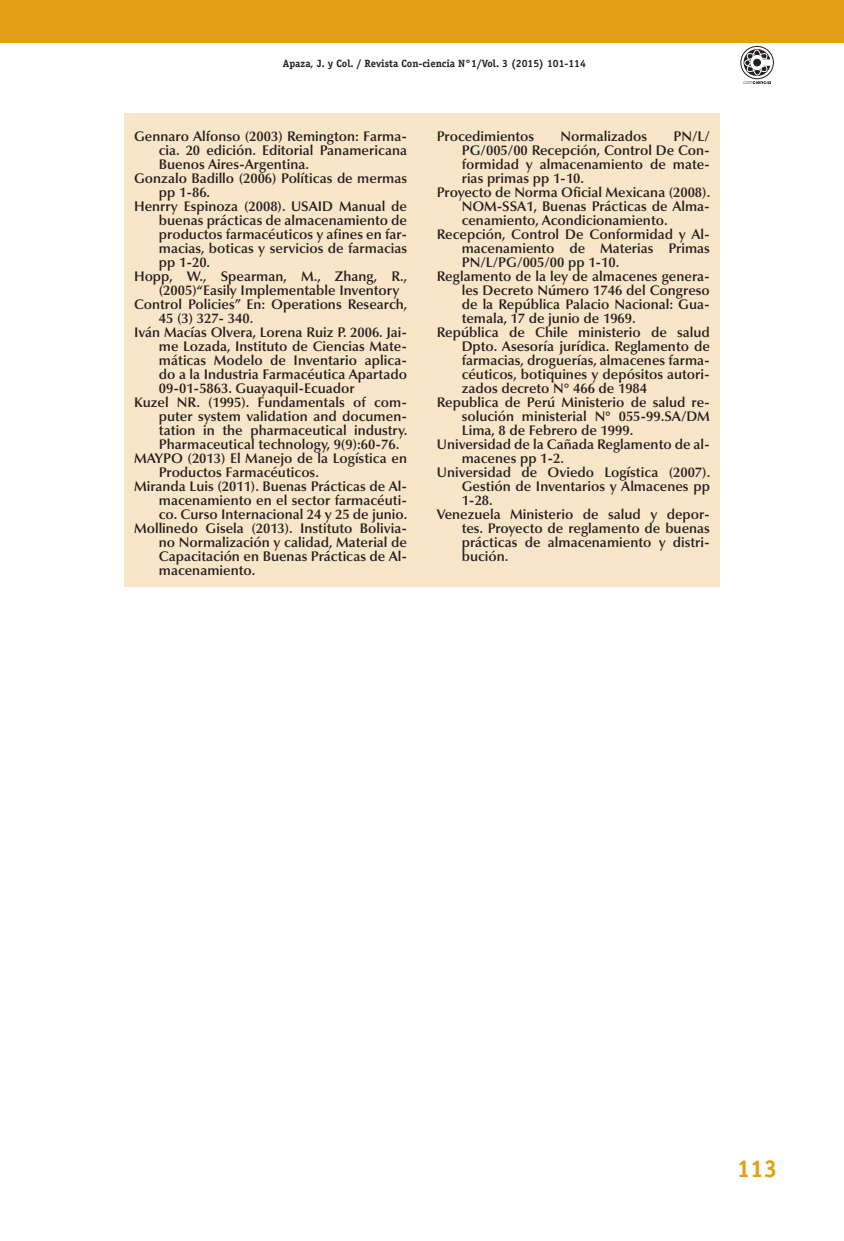
<style>
.page{position:relative;width:844px;height:1241px;background:#fff}
.page>*{position:absolute;margin:0;border:0;box-sizing:border-box;transform-origin:0 0}
.t1{font:700 24.5px "Officina Serif Std";color:#e39f15}
.t2{font:600 14px "Optima LT Std";color:#231f20}
.t3{font:700 10.5px "Officina Serif Std";color:#231f20}
</style>
<div class="page">
<div style="left:0;top:0;width:843px;height:42px;background:#e39f15"></div>
<svg style="left:740px;top:46px;width:33px;height:33px"></svg>
<div style="left:740px;top:46px;width:33px;height:33px;border:1px solid #231f20;border-radius:50%"></div>
<svg style="left:743px;top:49px;width:27px;height:35px"></svg>
<div style="left:124px;top:113px;width:595px;height:474px;background:#f9e5c8"></div>
<p class="t3" style="left:283px;top:59px;width:304px">Apaza, J. y Col. / Revista Con-ciencia N°1/Vol. 3 (2015) 101-114</p>
<p class="t2" style="left:134px;top:129px;width:274px">Gennaro Alfonso (2003) Remington: Farma-</p>
<p class="t2" style="left:159px;top:143px;width:250px">cia. 20 edición. Editorial Panamericana</p>
<p class="t2" style="left:159px;top:157px;width:152px">Buenos Aires-Argentina.</p>
<p class="t2" style="left:134px;top:171px;width:274px">Gonzalo Badillo (2006) Políticas de mermas</p>
<p class="t2" style="left:159px;top:185px;width:53px">pp 1-86.</p>
<p class="t2" style="left:134px;top:199px;width:274px">Henrry Espinoza (2008). USAID Manual de</p>
<p class="t2" style="left:159px;top:213px;width:250px">buenas prácticas de almacenamiento de</p>
<p class="t2" style="left:159px;top:227px;width:250px">productos farmacéuticos y afines en far-</p>
<p class="t2" style="left:159px;top:241px;width:250px">macias, boticas y servicios de farmacias</p>
<p class="t2" style="left:159px;top:255px;width:53px">pp 1-20.</p>
<p class="t2" style="left:134px;top:269px;width:275px">Hopp, W., Spearman, M., Zhang, R.,</p>
<p class="t2" style="left:159px;top:283px;width:242px">(2005)“Easily Implementable Inventory</p>
<p class="t2" style="left:134px;top:297px;width:275px">Control Policies” En: Operations Research,</p>
<p class="t2" style="left:159px;top:311px;width:96px">45 (3) 327- 340.</p>
<p class="t2" style="left:134px;top:325px;width:274px">Iván Macías Olvera, Lorena Ruiz P. 2006. Jai-</p>
<p class="t2" style="left:159px;top:339px;width:250px">me Lozada, Instituto de Ciencias Mate-</p>
<p class="t2" style="left:159px;top:353px;width:250px">máticas Modelo de Inventario aplica-</p>
<p class="t2" style="left:159px;top:367px;width:250px">do a la Industria Farmacéutica Apartado</p>
<p class="t2" style="left:159px;top:381px;width:197px">09-01-5863. Guayaquil-Ecuador</p>
<p class="t2" style="left:134px;top:395px;width:274px">Kuzel NR. (1995). Fundamentals of com-</p>
<p class="t2" style="left:159px;top:409px;width:250px">puter system validation and documen-</p>
<p class="t2" style="left:159px;top:423px;width:250px">tation in the pharmaceutical industry.</p>
<p class="t2" style="left:159px;top:437px;width:242px">Pharmaceutical technology, 9(9):60-76.</p>
<p class="t2" style="left:134px;top:451px;width:274px">MAYPO (2013) El Manejo de la Logística en</p>
<p class="t2" style="left:159px;top:465px;width:161px">Productos Farmacéuticos.</p>
<p class="t2" style="left:134px;top:479px;width:274px">Miranda Luis (2011). Buenas Prácticas de Al-</p>
<p class="t2" style="left:159px;top:493px;width:250px">macenamiento en el sector farmacéuti-</p>
<p class="t2" style="left:159px;top:507px;width:250px">co. Curso Internacional 24 y 25 de junio.</p>
<p class="t2" style="left:134px;top:521px;width:274px">Mollinedo Gisela (2013). Instituto Bolivia-</p>
<p class="t2" style="left:159px;top:535px;width:250px">no Normalización y calidad, Material de</p>
<p class="t2" style="left:159px;top:549px;width:250px">Capacitación en Buenas Prácticas de Al-</p>
<p class="t2" style="left:159px;top:563px;width:98px">macenamiento.</p>
<p class="t2" style="left:437px;top:129px;width:99px">Procedimientos</p>
<p class="t2" style="left:560px;top:129px;width:88px">Normalizados</p>
<p class="t2" style="left:673px;top:129px;width:38px">PN/L/</p>
<p class="t2" style="left:461px;top:143px;width:250px">PG/005/00 Recepción, Control De Con-</p>
<p class="t2" style="left:461px;top:157px;width:250px">formidad y almacenamiento de mate-</p>
<p class="t2" style="left:461px;top:171px;width:124px">rias primas pp 1-10.</p>
<p class="t2" style="left:437px;top:185px;width:275px">Proyecto de Norma Oficial Mexicana (2008).</p>
<p class="t2" style="left:461px;top:199px;width:250px">NOM-SSA1, Buenas Prácticas de Alma-</p>
<p class="t2" style="left:461px;top:213px;width:207px">cenamiento, Acondicionamiento.</p>
<p class="t2" style="left:437px;top:227px;width:274px">Recepción, Control De Conformidad y Al-</p>
<p class="t2" style="left:461px;top:241px;width:250px">macenamiento de Materias Primas</p>
<p class="t2" style="left:461px;top:255px;width:159px">PN/L/PG/005/00 pp 1-10.</p>
<p class="t2" style="left:437px;top:269px;width:274px">Reglamento de la ley de almacenes genera-</p>
<p class="t2" style="left:461px;top:283px;width:250px">les Decreto Número 1746 del Congreso</p>
<p class="t2" style="left:461px;top:297px;width:250px">de la República Palacio Nacional: Gua-</p>
<p class="t2" style="left:461px;top:311px;width:175px">temala, 17 de junio de 1969.</p>
<p class="t2" style="left:437px;top:325px;width:274px">República de Chile ministerio de salud</p>
<p class="t2" style="left:461px;top:339px;width:250px">Dpto. Asesoría jurídica. Reglamento de</p>
<p class="t2" style="left:461px;top:353px;width:250px">farmacias, droguerías, almacenes farma-</p>
<p class="t2" style="left:461px;top:367px;width:250px">céuticos, botiquines y depósitos autori-</p>
<p class="t2" style="left:461px;top:381px;width:187px">zados decreto N° 466 de 1984</p>
<p class="t2" style="left:437px;top:395px;width:274px">Republica de Perú Ministerio de salud re-</p>
<p class="t2" style="left:461px;top:409px;width:250px">solución ministerial N° 055-99.SA/DM</p>
<p class="t2" style="left:461px;top:423px;width:173px">Lima, 8 de Febrero de 1999.</p>
<p class="t2" style="left:437px;top:437px;width:274px">Universidad de la Cañada Reglamento de al-</p>
<p class="t2" style="left:461px;top:451px;width:104px">macenes pp 1-2.</p>
<p class="t2" style="left:437px;top:465px;width:275px">Universidad de Oviedo Logística (2007).</p>
<p class="t2" style="left:461px;top:479px;width:250px">Gestión de Inventarios y Almacenes pp</p>
<p class="t2" style="left:461px;top:493px;width:33px">1-28.</p>
<p class="t2" style="left:437px;top:507px;width:274px">Venezuela Ministerio de salud y depor-</p>
<p class="t2" style="left:461px;top:521px;width:250px">tes. Proyecto de reglamento de buenas</p>
<p class="t2" style="left:461px;top:535px;width:250px">prácticas de almacenamiento y distri-</p>
<p class="t2" style="left:461px;top:549px;width:48px">bución.</p>
<h1 class="t1" style="left:736px;top:1158px;width:42px">113</h1>
</div>
